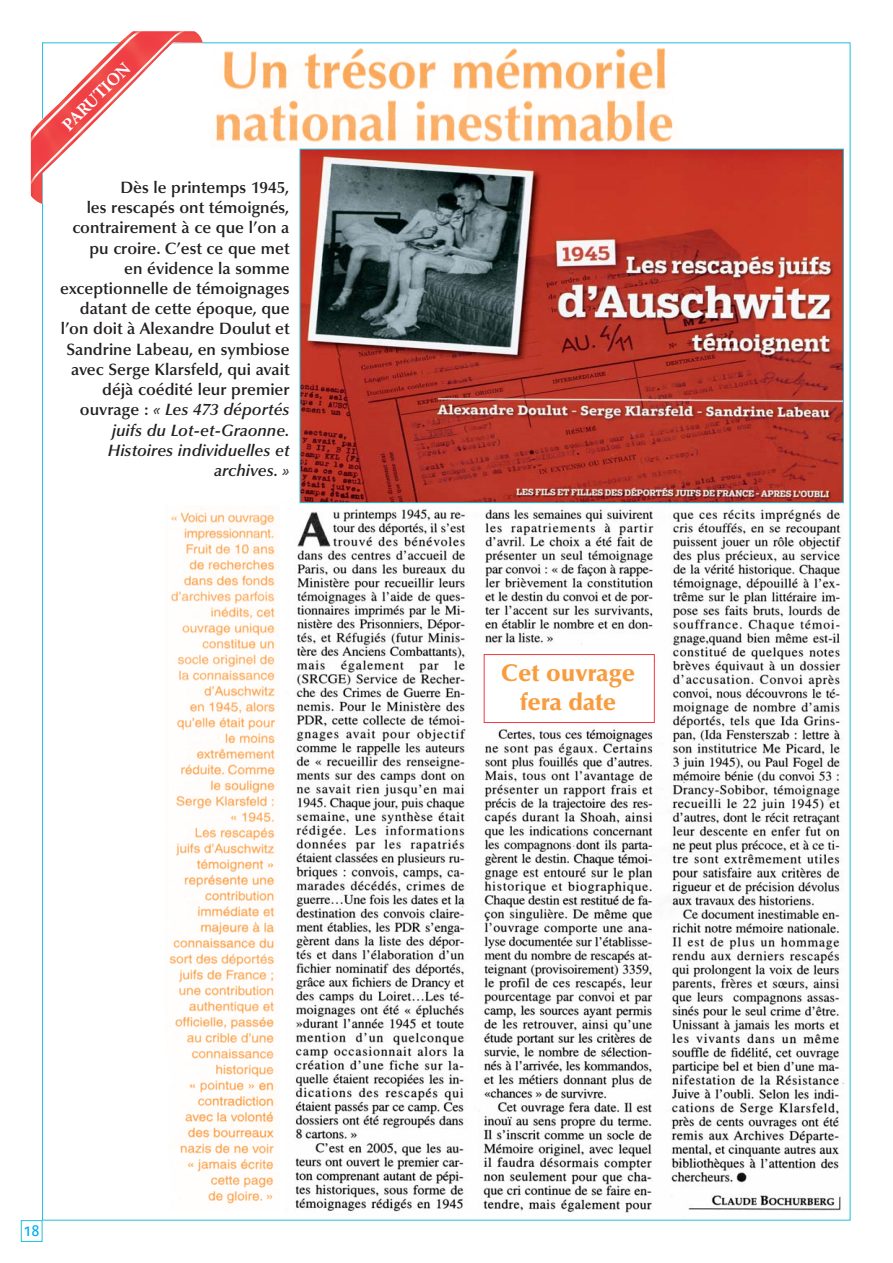
<style>
.page{position:relative;width:893px;height:1263px;background:#fff}
.page>*{position:absolute;margin:0;border:0;box-sizing:border-box;transform-origin:0 0}
.t1{font:900 24px/29.4px "Optima";color:#f89c3e;text-align:center}
.t2{font:700 18px "Minion";color:#fff}
.t3{font:600 16.5px/20.2px "Optima";color:#231f20;text-align:right}
.t4{font:15px "Bienvenue";color:#00aeef}
.s1{font-style:italic}
</style>
<div class="page">
<img style="left:295px;top:502px;width:550px;height:711px">
<div style="left:21px;top:1220px;width:21px;height:22px;border:1px solid #20c0db"></div>
<img style="left:302px;top:151px;width:540px;height:350px">
<img style="left:169px;top:508px;width:111px;height:696px">
<img style="left:216px;top:48px;width:457px;height:95px">
<img style="left:31px;top:31px;width:172px;height:173px">
<div style="left:484px;top:655px;width:170px;height:67px;background:#fff"></div>
<div style="left:484px;top:654px;width:171px;height:69px;border:1px solid #ef3a42"></div>
<p class="t2" style="left:60px;top:123px;width:90px;rotate:-45deg">PARUTION</p>
<p class="t3" style="left:60px;top:179px;width:231px">Dès le printemps 1945,<br>les rescapés ont témoignés, contrairement à ce que l’on a pu croire. C’est ce que met<br>en évidence la somme exceptionnelle de témoignages datant de cette époque, que l’on doit à Alexandre Doulut et<br>Sandrine Labeau, en symbiose avec Serge Klarsfeld, qui avait déjà coédité leur premier ouvrage : <span class="s1">« Les 473 déportés juifs du Lot-et-Graonne.<br>Histoires individuelles et archives. »</span></p>
<p class="t4" style="left:24px;top:1223px;width:16px">18</p>
<h1 class="t1" style="left:501px;top:660px;width:136px">Cet ouvrage fera date</h1>
</div>
